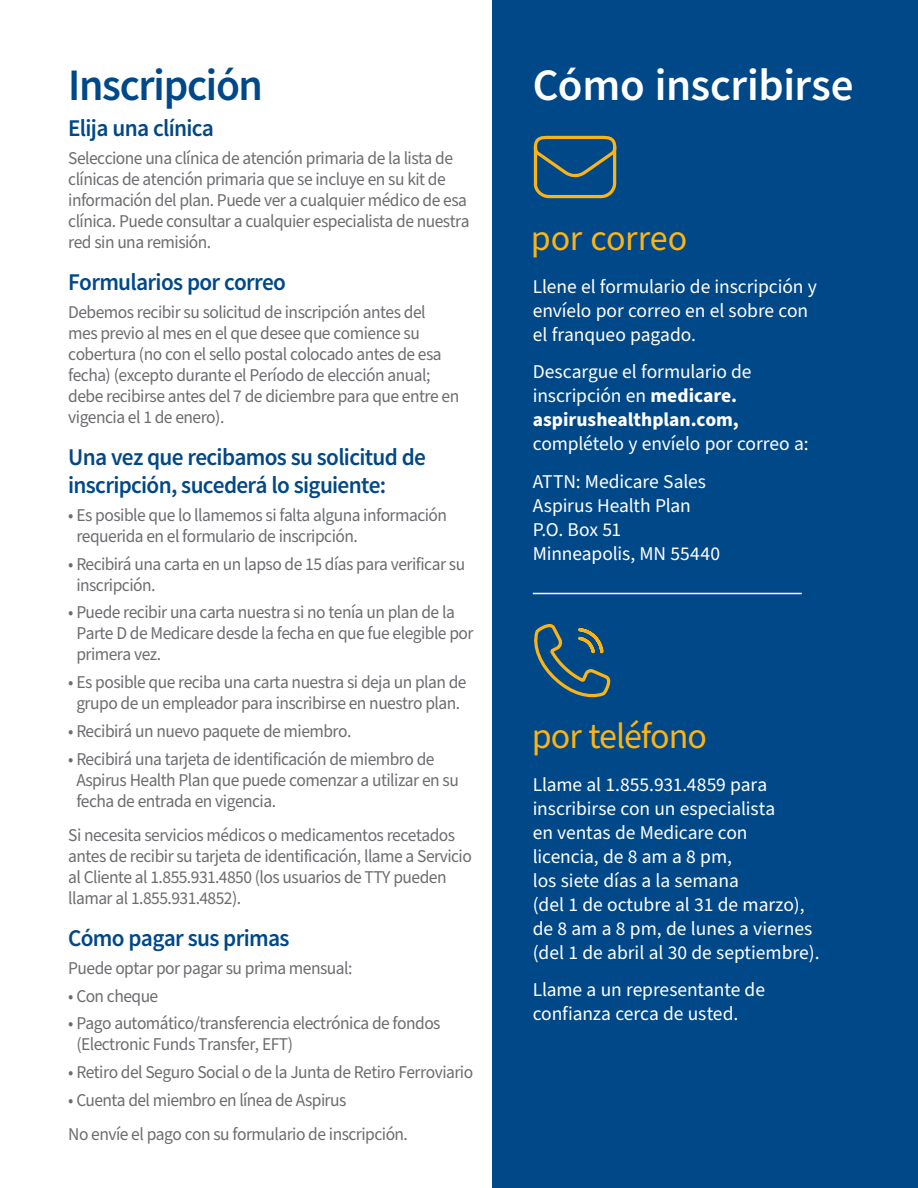
<style>
.page{position:relative;width:918px;height:1188px;background:#fff}
.page>*{position:absolute;margin:0;border:0;box-sizing:border-box;transform-origin:0 0}
.Subhead_1{font:600 45px "Source Sans Pro";letter-spacing:-.01em;color:#fff}
.Subhead_1-2{font:600 45px "Source Sans Pro";letter-spacing:-.03em;color:#004888}
.Subhead_1-3{font:36px "Source Sans Pro";letter-spacing:-.025em;color:#fbb416}
._01_BodyText{font:600 24px/28.5px "Source Sans Pro";letter-spacing:-.03em;color:#004888}
._01_BodyText-2{font:19.5px/24px "Source Sans Pro";letter-spacing:-.005em;color:#fff}
._03_Bullets{font:18px/21px "Source Sans Pro";letter-spacing:-.03em;color:#6c6d70}
._01_BodyText-3{font:18px/21px "Source Sans Pro";letter-spacing:-.03em;color:#6c6d70}
.s1{font-weight:700}
</style>
<div class="page">
<div style="left:492px;top:0;width:426px;height:1188px;background:#004888"></div>
<hr style="left:533px;top:593px;width:269px;height:1px;background:#fff">
<hr style="left:917px;top:455px;width:1px;height:171px;background:#fbb416">
<svg style="left:533px;top:135px;width:84px;height:64px"></svg>
<svg style="left:534px;top:623px;width:77px;height:75px"></svg>
<p class="Subhead_1-2" style="left:68px;top:57px;width:196px">Inscripción</p>
<p class="_01_BodyText" style="left:68px;top:115px;width:147px">Elija una clínica</p>
<p class="_01_BodyText-3" style="left:68px;top:148px;width:403px">Seleccione una clínica de atención primaria de la lista de clínicas de atención primaria que se incluye en su kit de información del plan. Puede ver a cualquier médico de esa clínica. Puede consultar a cualquier especialista de nuestra red sin una remisión.</p>
<p class="_01_BodyText" style="left:68px;top:268px;width:219px">Formularios por correo</p>
<p class="_01_BodyText-3" style="left:68px;top:302px;width:392px">Debemos recibir su solicitud de inscripción antes del mes previo al mes en el que desee que comience su cobertura (no con el sello postal colocado antes de esa fecha) (excepto durante el Período de elección anual; debe recibirse antes del 7 de diciembre para que entre en vigencia el 1 de enero).</p>
<p class="_01_BodyText" style="left:68px;top:443px;width:359px">Una vez que recibamos su solicitud de inscripción, sucederá lo siguiente:</p>
<p class="_03_Bullets" style="left:76px;top:505px;width:372px;text-indent:-8px">• Es posible que lo llamemos si falta alguna información requerida en el formulario de inscripción.</p>
<p class="_03_Bullets" style="left:76px;top:554px;width:390px;text-indent:-8px">• Recibirá una carta en un lapso de 15 días para verificar su inscripción.</p>
<p class="_03_Bullets" style="left:76px;top:602px;width:399px;text-indent:-8px">• Puede recibir una carta nuestra si no tenía un plan de la<br>Parte D de Medicare desde la fecha en que fue elegible por primera vez.</p>
<p class="_03_Bullets" style="left:68px;top:672px;width:400px;text-align:center">• Es posible que reciba una carta nuestra si deja un plan de grupo de un empleador para inscribirse en nuestro plan.</p>
<p class="_03_Bullets" style="left:68px;top:721px;width:285px">• Recibirá un nuevo paquete de miembro.</p>
<p class="_03_Bullets" style="left:76px;top:749px;width:384px;text-indent:-8px">• Recibirá una tarjeta de identificación de miembro de<br>Aspirus Health Plan que puede comenzar a utilizar en su fecha de entrada en vigencia.</p>
<p class="_01_BodyText-3" style="left:68px;top:825px;width:405px">Si necesita servicios médicos o medicamentos recetados antes de recibir su tarjeta de identificación, llame a Servicio al Cliente al 1.855.931.4850 (los usuarios de TTY pueden llamar al 1.855.931.4852).</p>
<p class="_01_BodyText" style="left:68px;top:925px;width:223px">Cómo pagar sus primas</p>
<p class="_01_BodyText-3" style="left:68px;top:958px;width:286px">Puede optar por pagar su prima mensual:</p>
<p class="_03_Bullets" style="left:68px;top:986px;width:92px">• Con cheque</p>
<p class="_03_Bullets" style="left:76px;top:1013px;width:366px;text-indent:-8px">• Pago automático/transferencia electrónica de fondos (Electronic Funds Transfer, EFT)</p>
<p class="_03_Bullets" style="left:68px;top:1062px;width:406px">• Retiro del Seguro Social o de la Junta de Retiro Ferroviario</p>
<p class="_03_Bullets" style="left:68px;top:1090px;width:280px">• Cuenta del miembro en línea de Aspirus</p>
<p class="_03_Bullets" style="left:68px;top:1124px;width:341px">No envíe el pago con su formulario de inscripción.</p>
<p class="Subhead_1" style="left:533px;top:57px;width:322px">Cómo inscribirse</p>
<p class="Subhead_1-3" style="left:531px;top:214px;width:158px">por correo</p>
<p class="_01_BodyText-2" style="left:533px;top:275px;width:286px">Llene el formulario de inscripción y envíelo por correo en el sobre con el franqueo pagado.</p>
<p class="_01_BodyText-2" style="left:533px;top:361px;width:277px">Descargue el formulario de inscripción en <span class="s1">medicare. aspirushealthplan.com, </span>complételo y envíelo por correo a:</p>
<p class="_01_BodyText-2" style="left:533px;top:470px;width:189px">ATTN: Medicare Sales<br>Aspirus Health Plan<br>P.O. Box 51<br>Minneapolis, MN 55440</p>
<p class="Subhead_1-3" style="left:532px;top:712px;width:177px">por teléfono</p>
<p class="_01_BodyText-2" style="left:533px;top:773px;width:288px">Llame al 1.855.931.4859 para inscribirse con un especialista<br>en ventas de Medicare con<br>licencia, de 8 am a 8 pm,<br>los siete días a la semana<br>(del 1 de octubre al 31 de marzo), de 8 am a 8 pm, de lunes a viernes (del 1 de abril al 30 de septiembre).</p>
<p class="_01_BodyText-2" style="left:533px;top:979px;width:234px">Llame a un representante de confianza cerca de usted.</p>
</div>
